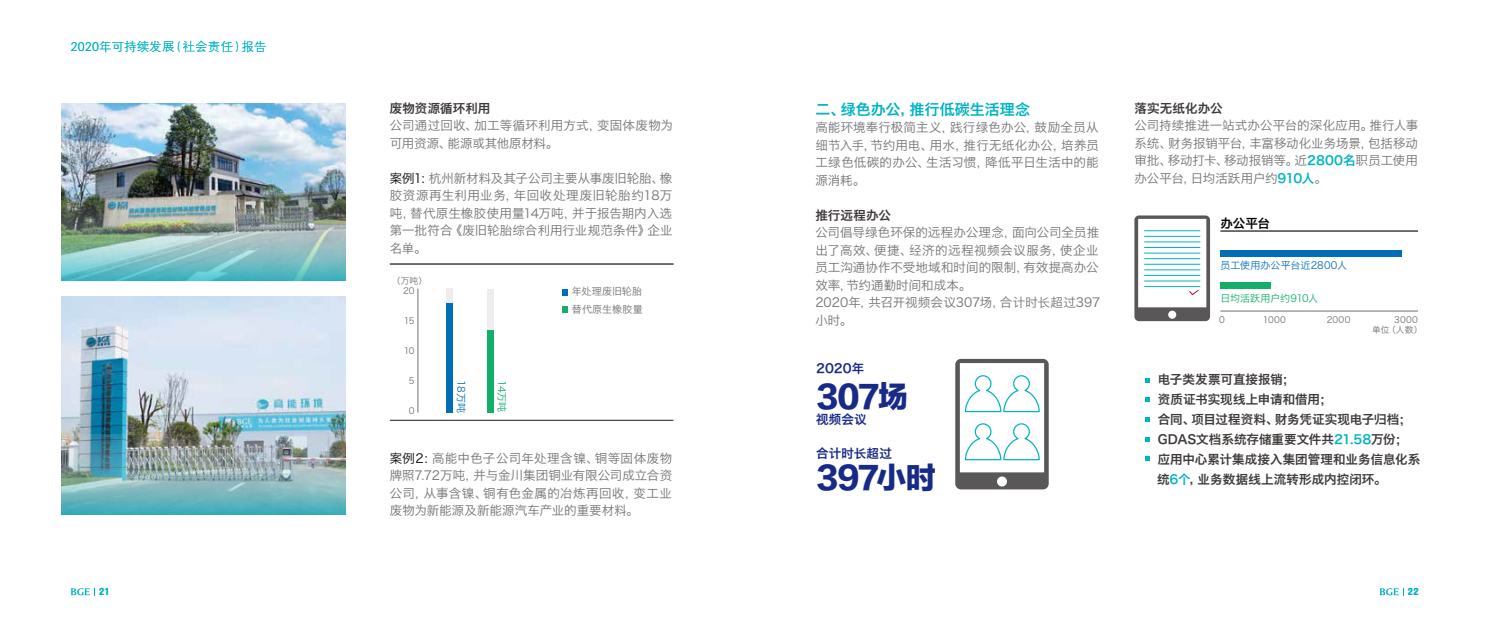
<style>
.page{position:relative;width:1489px;height:638px;background:#fff}
.page>*{position:absolute;margin:0;border:0;box-sizing:border-box;transform-origin:0 0}
.t1{font:30px "FZLTTHJW GB1 0";letter-spacing:-.025em;color:#172a88}
.t2{font:15px "Hiragino Sans GB W6";letter-spacing:.005em;color:#00b3c4}
.t3{font:12.5px/17.5px "Hiragino Sans GB W3";letter-spacing:.005em;color:#727171;text-align:justify}
.t4{font:12.5px/20px "Hiragino Sans GB W6";letter-spacing:.005em;color:#3e3a39}
.t5{font:12.5px "FZXH1 K GBK1 0";letter-spacing:.01em;color:#00b3c4}
.t6{font:12.5px "Hiragino Sans GB W6";letter-spacing:.005em;color:#172a88}
.t7{font:12.5px "Hiragino Sans GB W6";color:#040000}
.t8{font:10px "Hiragino Sans GB W3";letter-spacing:.005em;color:#036eb8}
.t9{font:10px "Hiragino Sans GB W3";letter-spacing:-.03em;color:#13ae67}
.t10{font:10px/17.5px "Hiragino Sans GB W3";letter-spacing:.01em;color:#727171}
.t11{font:800 10px "Akzidenz Grotesk BQ";color:#00b3c4}
.t12{font:8.75px "Hiragino Sans GB W3";letter-spacing:.02em;color:#727171}
.s1{color:#040000}
.s2{font-family:"Hiragino Sans GB W6";color:#00b3c4}
.s3{color:#00b3c4}
</style>
<div class="page">
<svg style="left:1380px;top:588px;width:19px;height:7px"></svg>
<svg style="left:71px;top:588px;width:24px;height:7px"></svg>
<svg style="left:955px;top:359px;width:93px;height:130px"></svg>
<hr style="left:390px;top:420px;width:283px;height:1px;background:#221815">
<hr style="left:390px;top:263px;width:283px;height:2px;background:#221815">
<div style="left:487px;top:289px;width:7px;height:41px;background:#eeedee"></div>
<div style="left:487px;top:330px;width:7px;height:83px;background:#13ae67"></div>
<hr style="left:417px;top:289px;width:1px;height:124px;background:#727171">
<div style="left:446px;top:289px;width:6px;height:14px;background:#eeedee"></div>
<div style="left:446px;top:303px;width:6px;height:110px;background:#036eb8"></div>
<svg style="left:562px;top:289px;width:6px;height:6px"></svg>
<svg style="left:562px;top:306px;width:6px;height:6px"></svg>
<svg style="left:1145px;top:378px;width:4px;height:4px"></svg>
<svg style="left:1145px;top:398px;width:4px;height:4px"></svg>
<svg style="left:1145px;top:417px;width:4px;height:4px"></svg>
<svg style="left:1145px;top:437px;width:4px;height:4px"></svg>
<svg style="left:1145px;top:457px;width:4px;height:4px"></svg>
<img style="left:62px;top:103px;width:283px;height:98px">
<img style="left:62px;top:201px;width:283px;height:79px">
<img style="left:62px;top:296px;width:283px;height:139px">
<img style="left:61px;top:435px;width:284px;height:79px">
<hr style="left:1220px;top:230px;width:197px;height:2px;background:#221815">
<svg style="left:1134px;top:215px;width:75px;height:106px"></svg>
<div style="left:1220px;top:250px;width:181px;height:6px;background:#036eb8"></div>
<div style="left:1220px;top:283px;width:50px;height:6px;background:#13ae67"></div>
<hr style="left:1220px;top:310px;width:197px;height:1px;background:#727171">
<p class="t5" style="left:71px;top:40px;width:197px">2020年可持续发展（社会责任）报告</p>
<p class="t4" style="left:390px;top:98px;width:102px">废物资源循环利用</p>
<p class="t3" style="left:390px;top:116px;width:285px">公司通过回收、加工等循环利用方式，变固体废物为可用资源、能源或其他原材料。</p>
<p class="t3" style="left:390px;top:169px;width:284px"><span class="s1">案例1：</span>杭州新材料及其子公司主要从事废旧轮胎、橡胶资源再生利用业务，年回收处理废旧轮胎约18万吨，替代原生橡胶使用量14万吨，并于报告期内入选第一批符合《废旧轮胎综合利用行业规范条件》企业名单。</p>
<p class="t12" style="left:392px;top:275px;width:37px">（万吨）</p>
<p class="t12" style="left:403px;top:285px;width:13px">20</p>
<p class="t12" style="left:404px;top:315px;width:12px">15</p>
<p class="t12" style="left:403px;top:345px;width:12px">10</p>
<p class="t12" style="left:409px;top:375px;width:7px">5</p>
<p class="t12" style="left:409px;top:405px;width:7px">0</p>
<p class="t8" style="left:467px;top:380px;width:34px;rotate:90deg">18万吨</p>
<p class="t9" style="left:508px;top:380px;width:34px;rotate:90deg">14万吨</p>
<p class="t10" style="left:571px;top:283px;width:73px">年处理废旧轮胎替代原生橡胶量</p>
<p class="t3" style="left:390px;top:449px;width:284px"><span class="s1">案例2：</span>高能中色子公司年处理含镍、铜等固体废物牌照7.72万吨，并与金川集团铜业有限公司成立合资公司，从事含镍、铜有色金属的冶炼再回收，变工业废物为新能源及新能源汽车产业的重要材料。</p>
<p class="t2" style="left:815px;top:99px;width:216px">二、绿色办公，推行低碳生活理念</p>
<p class="t3" style="left:815px;top:119px;width:285px">高能环境奉行极简主义，践行绿色办公，鼓励全员从细节入手，节约用电、用水，推行无纸化办公，培养员工绿色低碳的办公、生活习惯，降低平日生活中的能源消耗。</p>
<p class="t4" style="left:815px;top:205px;width:77px">推行远程办公</p>
<p class="t3" style="left:815px;top:224px;width:286px;text-align:left">公司倡导绿色环保的远程办公理念，面向公司全员推出了高效、便捷、经济的远程视频会议服务，使企业员工沟通协作不受地域和时间的限制，有效提高办公效率，节约通勤时间和成本。<br>2020年，共召开视频会议307场，合计时长超过397小时。</p>
<p class="t6" style="left:816px;top:360px;width:50px">2020年</p>
<h1 class="t1" style="left:816px;top:380px;width:94px">307场</h1>
<p class="t6" style="left:816px;top:411px;width:52px">视频会议</p>
<p class="t6" style="left:816px;top:445px;width:77px">合计时长超过</p>
<h1 class="t1" style="left:816px;top:461px;width:121px">397小时</h1>
<p class="t4" style="left:1134px;top:98px;width:90px">落实无纸化办公</p>
<p class="t3" style="left:1134px;top:116px;width:285px">公司持续推进一站式办公平台的深化应用。推行人事系统、财务报销平台，丰富移动化业务场景，包括移动审批、移动打卡、移动报销等。近<span class="s2">2800名</span>职员工使用办公平台，日均活跃用户约<span class="s2">910人</span>。</p>
<p class="t7" style="left:1220px;top:215px;width:51px">办公平台</p>
<p class="t8" style="left:1220px;top:259px;width:128px">员工使用办公平台近2800人</p>
<p class="t9" style="left:1220px;top:292px;width:99px">日均活跃用户约910人</p>
<p class="t12" style="left:1219px;top:314px;width:7px">0</p>
<p class="t12" style="left:1262px;top:314px;width:25px">1000</p>
<p class="t12" style="left:1326px;top:314px;width:25px">2000</p>
<p class="t12" style="left:1393px;top:314px;width:25px">3000</p>
<p class="t12" style="left:1371px;top:324px;width:52px">单位（人数）</p>
<p class="t4" style="left:1156px;top:369px;width:264px">电子类发票可直接报销；<br>资质证书实现线上申请和借用；<br>合同、项目过程资料、财务凭证实现电子归档；<br>GDAS文档系统存储重要文件共<span class="s3">21.58</span>万份；应用中心累计集成接入集团管理和业务信息化系统<span class="s3">6个</span>，业务数据线上流转形成内控闭环。</p>
<p class="t11" style="left:99px;top:586px;width:12px">21</p>
<p class="t11" style="left:1407px;top:586px;width:12px">22</p>
</div>
